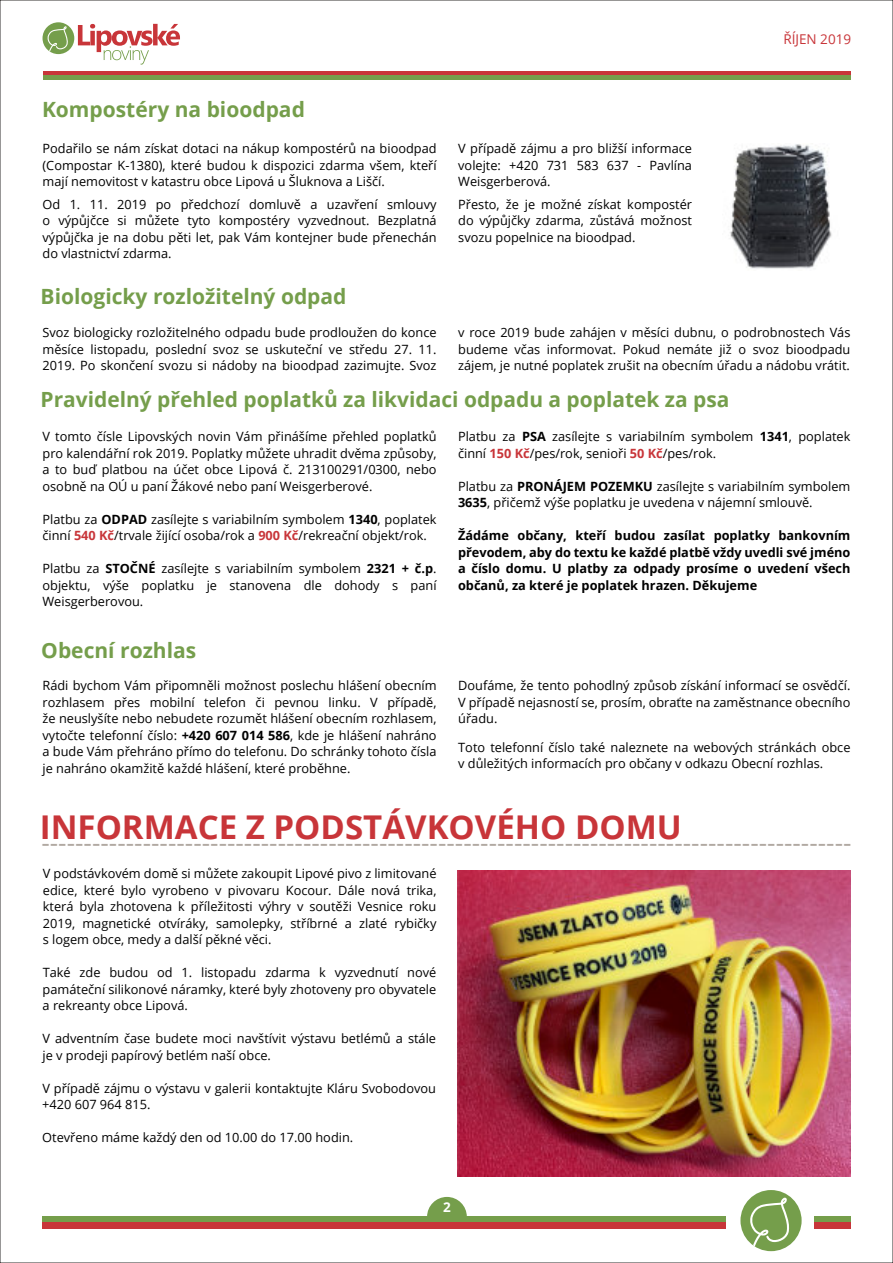
<style>
.page{position:relative;width:893px;height:1263px;background:#fff}
.page>*{position:absolute;margin:0;border:0;box-sizing:border-box;transform-origin:0 0}
.t1{font:700 32.7px "Open Sans";color:#c83539}
.t2{font:25.8px "Open Sans";color:#b1a9a2}
.t3{font:700 21px "Open Sans";color:#759e4b}
.t4{font:13.5px "Open Sans";color:#c83539}
.t5{font:700 13.5px "Open Sans";color:#fff}
.t6{font:12.75px/16.5px "Open Sans";color:#000;text-align:justify}
.t7{font:700 12.75px/16.5px "Open Sans";color:#000;text-align:justify}
.s1{font-weight:700}
.s2{font-weight:700;color:#c83539}
</style>
<div class="page">
<hr style="left:43px;top:71px;width:807px;height:4px;background:#c83539">
<hr style="left:43px;top:75px;width:807px;height:4px;background:#759e4b">
<svg style="left:78px;top:24px;width:102px;height:41px"></svg>
<div style="left:43px;top:22px;width:31px;height:32px;background:#759e4b;border-radius:50%"></div>
<svg style="left:47px;top:26px;width:21px;height:26px"></svg>
<img style="left:730px;top:144px;width:102px;height:125px">
<img style="left:457px;top:871px;width:393px;height:306px">
<svg style="left:427px;top:1197px;width:40px;height:19px"></svg>
<div style="left:43px;top:1216px;width:683px;height:6px;background:#759e4b"></div>
<div style="left:43px;top:1222px;width:683px;height:7px;background:#c83539"></div>
<div style="left:740px;top:1190px;width:62px;height:61px;background:#759e4b;border-radius:50%"></div>
<svg style="left:750px;top:1197px;width:39px;height:49px"></svg>
<div style="left:814px;top:1216px;width:36px;height:6px;background:#759e4b"></div>
<div style="left:814px;top:1222px;width:36px;height:7px;background:#c83539"></div>
<p class="t4" style="left:783px;top:34px;width:69px">ŘÍJEN 2019</p>
<h3 class="t3" style="left:42px;top:101px;width:264px">Kompostéry na bioodpad</h3>
<p class="t6" style="left:43px;top:142px;width:396px">Podařilo se nám získat dotaci na nákup kompostérů na bioodpad (Compostar K-1380), které budou k dispozici zdarma všem, kteří mají nemovitost v katastru obce Lipová u Šluknova a Liščí.</p>
<p class="t6" style="left:43px;top:197px;width:396px">Od 1. 11. 2019 po předchozí domluvě a uzavření smlouvy o výpůjčce si můžete tyto kompostéry vyzvednout. Bezplatná výpůjčka je na dobu pěti let, pak Vám kontejner bude přenechán do vlastnictví zdarma.</p>
<h3 class="t3" style="left:41px;top:288px;width:307px">Biologicky rozložitelný odpad</h3>
<p class="t6" style="left:43px;top:325px;width:396px">Svoz biologicky rozložitelného odpadu bude prodloužen do konce měsíce listopadu, poslední svoz se uskuteční ve středu 27. 11.<br>2019. Po skončení svozu si nádoby na bioodpad zazimujte. Svoz</p>
<p class="t6" style="left:458px;top:142px;width:235px">V případě zájmu a pro bližší informace volejte: +420 731 583 637 - Pavlína Weisgerberová.</p>
<p class="t6" style="left:458px;top:197px;width:235px">Přesto, že je možné získat kompostér do výpůjčky zdarma, zůstává možnost svozu popelnice na bioodpad.</p>
<p class="t6" style="left:458px;top:325px;width:394px">v roce 2019 bude zahájen v měsíci dubnu, o podrobnostech Vás budeme včas informovat. Pokud nemáte již o svoz bioodpadu zájem, je nutné poplatek zrušit na obecním úřadu a nádobu vrátit.</p>
<h3 class="t3" style="left:41px;top:391px;width:690px">Pravidelný přehled poplatků za likvidaci odpadu a poplatek za psa</h3>
<p class="t6" style="left:43px;top:429px;width:396px">V tomto čísle Lipovských novin Vám přinášíme přehled poplatků pro kalendářní rok 2019. Poplatky můžete uhradit dvěma způsoby, a to buď platbou na účet obce Lipová č. 213100291/0300, nebo osobně na OÚ u paní Žákové nebo paní Weisgerberové.</p>
<p class="t6" style="left:43px;top:512px;width:396px">Platbu za <span class="s1">ODPAD</span> zasílejte s variabilním symbolem <span class="s1">1340</span>, poplatek činní <span class="s2">540 Kč</span>/trvale žijící osoba/rok a <span class="s2">900 Kč</span>/rekreační objekt/rok.</p>
<p class="t6" style="left:43px;top:561px;width:396px">Platbu za <span class="s1">STOČNÉ</span> zasílejte s variabilním symbolem <span class="s1">2321 + č.p</span>. objektu, výše poplatku je stanovena dle dohody s paní Weisgerberovou.</p>
<p class="t6" style="left:458px;top:429px;width:394px">Platbu za <span class="s1">PSA</span> zasílejte s variabilním symbolem <span class="s1">1341</span>, poplatek činní <span class="s2">150 Kč</span>/pes/rok, senioři <span class="s2">50 Kč</span>/pes/rok.</p>
<p class="t6" style="left:458px;top:479px;width:394px">Platbu za <span class="s1">PRONÁJEM POZEMKU</span> zasílejte s variabilním symbolem<br><span class="s1">3635</span>, přičemž výše poplatku je uvedena v nájemní smlouvě.</p>
<p class="t7" style="left:458px;top:528px;width:394px">Žádáme občany, kteří budou zasílat poplatky bankovním převodem, aby do textu ke každé platbě vždy uvedli své jméno a číslo domu. U platby za odpady prosíme o uvedení všech občanů, za které je poplatek hrazen. Děkujeme</p>
<h3 class="t3" style="left:41px;top:642px;width:156px">Obecní rozhlas</h3>
<p class="t6" style="left:43px;top:679px;width:396px">Rádi bychom Vám připomněli možnost poslechu hlášení obecním rozhlasem přes mobilní telefon či pevnou linku. V případě, že neuslyšíte nebo nebudete rozumět hlášení obecním rozhlasem, vytočte telefonní číslo: <span class="s1">+420 607 014 586</span>, kde je hlášení nahráno a bude Vám přehráno přímo do telefonu. Do schránky tohoto čísla je nahráno okamžitě každé hlášení, které proběhne.</p>
<p class="t6" style="left:458px;top:679px;width:394px">Doufáme, že tento pohodlný způsob získání informací se osvědčí.<br>V případě nejasností se, prosím, obraťte na zaměstnance obecního úřadu.</p>
<p class="t6" style="left:458px;top:740px;width:394px">Toto telefonní číslo také naleznete na webových stránkách obce v důležitých informacích pro občany v odkazu Obecní rozhlas.</p>
<h1 class="t1" style="left:40px;top:814px;width:644px">INFORMACE Z PODSTÁVKOVÉHO DOMU</h1>
<p class="t6" style="left:43px;top:867px;width:395px">V podstávkovém domě si můžete zakoupit Lipové pivo z limitované edice, které bylo vyrobeno v pivovaru Kocour. Dále nová trika, která byla zhotovena k příležitosti výhry v soutěži Vesnice roku 2019, magnetické otvíráky, samolepky, stříbrné a zlaté rybičky s logem obce, medy a další pěkné věci.</p>
<p class="t6" style="left:43px;top:966px;width:395px">Také zde budou od 1. listopadu zdarma k vyzvednutí nové památeční silikonové náramky, které byly zhotoveny pro obyvatele a rekreanty obce Lipová.</p>
<p class="t6" style="left:42px;top:1032px;width:395px">V adventním čase budete moci navštívit výstavu betlémů a stále je v prodeji papírový betlém naší obce.</p>
<p class="t6" style="left:42px;top:1081px;width:395px">V případě zájmu o výstavu v galerii kontaktujte Kláru Svobodovou +420 607 964 815.</p>
<p class="t6" style="left:42px;top:1131px;width:313px">Otevřeno máme každý den od 10.00 do 17.00 hodin.</p>
<h2 class="t2" style="left:41px;top:832px;width:812px">------------------------------------------------------------------------------------------------</h2>
<p class="t5" style="left:443px;top:1201px;width:9px">2</p>
</div>
